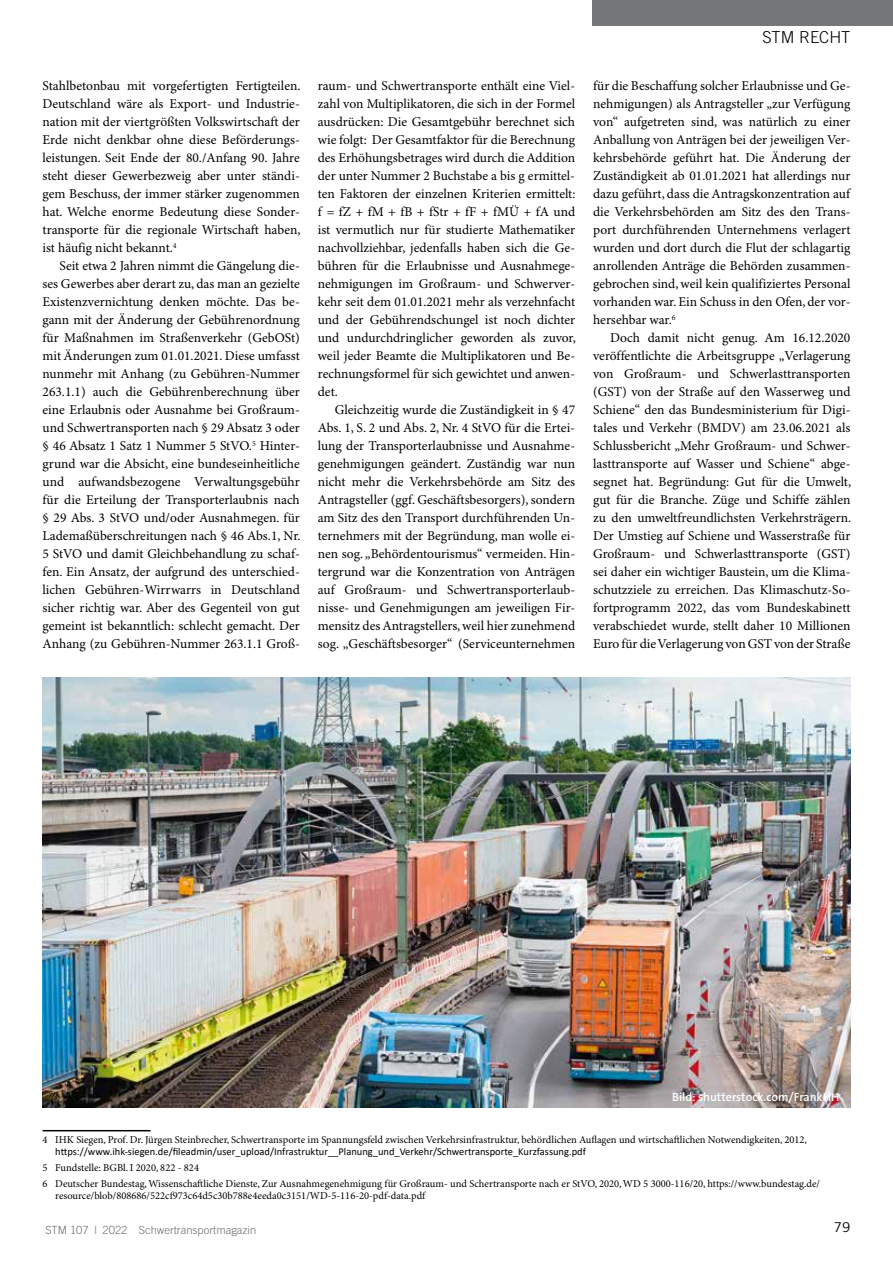
<style>
.page{position:relative;width:893px;height:1263px;background:#fff}
.page>*{position:absolute;margin:0;border:0;box-sizing:border-box;transform-origin:0 0}
.t1{font:300 16.5px "Trade Gothic";color:#000}
.t2{font:13.5px/18px "Minion Pro";color:#000;text-align:justify}
.t3{font:13.5px "Trade Gothic";color:#000}
.t4{font:600 12px "The Sans B6";color:#fff}
.t5{font:300 11.25px "Trade Gothic";color:#706f6f}
.t6{font:10.5px/16.2px "Minion Pro";color:#000}
.t7{font:10.5px "Calibri";color:#000}
</style>
<div class="page">
<div style="left:592px;top:0;width:301px;height:26px;background:#757878"></div>
<img style="left:43px;top:677px;width:807px;height:431px">
<hr style="left:43px;top:1130px;width:108px;height:1px;background:#000">
<p class="t2" style="left:43px;top:77px;width:260px">Stahlbetonbau mit vorgefertigten Fertigteilen.<br>Deutschland wäre als Export- und Industrie&shy;nation mit der viertgrößten Volkswirtschaft der Erde nicht denkbar ohne diese Beförderungs&shy;leistungen. Seit Ende der 80./Anfang 90. Jahre steht dieser Gewerbezweig aber unter ständi&shy;gem Beschuss, der immer stärker zugenommen hat. Welche enorme Bedeutung diese Sonder&shy;transporte für die regionale Wirtschaft haben, ist häufig nicht bekannt.<sup>4</sup></p>
<p class="t2" style="left:43px;top:257px;width:260px;text-indent:17px">Seit etwa 2 Jahren nimmt die Gängelung die&shy;ses Gewerbes aber derart zu, das man an gezielte Existenzvernichtung denken möchte. Das be&shy;gann mit der Änderung der Gebührenordnung für Maßnahmen im Straßenverkehr (GebOSt) mit Änderungen zum 01.01.2021. Diese umfasst nunmehr mit Anhang (zu Gebühren-Nummer 263.1.1) auch die Gebührenberechnung über eine Erlaubnis oder Ausnahme bei Großraum&shy;und Schwertransporten nach § 29 Absatz 3 oder § 46 Absatz 1 Satz 1 Nummer 5 StVO.<sup>5</sup> Hinter&shy;grund war die Absicht, eine bundeseinheitliche und aufwandsbezogene Verwaltungsgebühr für die Erteilung der Transporterlaubnis nach § 29 Abs. 3 StVO und/oder Ausnahmegen. für Lademaßüberschreitungen nach § 46 Abs.1, Nr.<br>5 StVO und damit Gleichbehandlung zu schaf&shy;fen. Ein Ansatz, der aufgrund des unterschied&shy;lichen Gebühren-Wirrwarrs in Deutschland sicher richtig war. Aber des Gegenteil von gut gemeint ist bekanntlich: schlecht gemacht. Der Anhang (zu Gebühren-Nummer 263.1.1 Groß-</p>
<p class="t2" style="left:318px;top:77px;width:259px">raum- und Schwertransporte enthält eine Viel&shy;zahl von Multiplikatoren, die sich in der Formel ausdrücken: Die Gesamtgebühr berechnet sich wie folgt: Der Gesamtfaktor für die Berechnung des Erhöhungsbetrages wird durch die Addition der unter Nummer 2 Buchstabe a bis g ermittel&shy;ten Faktoren der einzelnen Kriterien ermittelt: f = fZ + fM + fB + fStr + fF + fMÜ + fA und ist vermutlich nur für studierte Mathematiker nachvollziehbar, jedenfalls haben sich die Ge&shy;bühren für die Erlaubnisse und Ausnahmege&shy;nehmigungen im Großraum- und Schwerver&shy;kehr seit dem 01.01.2021 mehr als verzehnfacht und der Gebührendschungel ist noch dichter und undurchdringlicher geworden als zuvor, weil jeder Beamte die Multiplikatoren und Be&shy;rechnungsformel für sich gewichtet und anwen&shy;det.</p>
<p class="t2" style="left:318px;top:401px;width:259px;text-indent:17px">Gleichzeitig wurde die Zuständigkeit in § 47<br>Abs. 1, S. 2 und Abs. 2, Nr. 4 StVO für die Ertei&shy;lung der Transporterlaubnisse und Ausnahme&shy;genehmigungen geändert. Zuständig war nun nicht mehr die Verkehrsbehörde am Sitz des Antragsteller (ggf. Geschäftsbesorgers), sondern am Sitz des den Transport durchführenden Un&shy;ternehmers mit der Begründung, man wolle ei&shy;nen sog. „Behördentourismus“ vermeiden. Hin&shy;tergrund war die Konzentration von Anträgen auf Großraum- und Schwertransporterlaub&shy;nisse- und Genehmigungen am jeweiligen Fir&shy;mensitz des Antragstellers, weil hier zunehmend sog. „Geschäftsbesorger“ (Serviceunternehmen</p>
<p class="t1" style="left:762px;top:27px;width:90px">STM RECHT</p>
<p class="t2" style="left:593px;top:77px;width:259px">für die Beschaffung solcher Erlaubnisse und Ge&shy;nehmigungen) als Antragsteller „zur Verfügung von“ aufgetreten sind, was natürlich zu einer Anballung von Anträgen bei der jeweiligen Ver&shy;kehrsbehörde geführt hat. Die Änderung der Zuständigkeit ab 01.01.2021 hat allerdings nur dazu geführt, dass die Antragskonzentration auf die Verkehrsbehörden am Sitz des den Trans&shy;port durchführenden Unternehmens verlagert wurden und dort durch die Flut der schlagartig anrollenden Anträge die Behörden zusammen&shy;gebrochen sind, weil kein qualifiziertes Personal vorhanden war. Ein Schuss in den Ofen, der vor&shy;hersehbar war.<sup>6</sup></p>
<p class="t2" style="left:593px;top:329px;width:260px;text-indent:17px">Doch damit nicht genug. Am 16.12.2020 veröffentlichte die Arbeitsgruppe „Verlagerung von Großraum- und Schwerlasttransporten (GST) von der Straße auf den Wasserweg und Schiene“ den das Bundesministerium für Digi&shy;tales und Verkehr (BMDV) am 23.06.2021 als Schlussbericht „Mehr Großraum- und Schwer&shy;lasttransporte auf Wasser und Schiene“ abge&shy;segnet hat. Begründung: Gut für die Umwelt, gut für die Branche. Züge und Schiffe zählen zu den umweltfreundlichsten Verkehrsträgern.<br>Der Umstieg auf Schiene und Wasserstraße für Großraum- und Schwerlasttransporte (GST) sei daher ein wichtiger Baustein, um die Klima&shy;schutzziele zu erreichen. Das Klimaschutz-So&shy;fortprogramm 2022, das vom Bundeskabinett verabschiedet wurde, stellt daher 10 Millionen Euro für die Verlagerung von GST von der Straße</p>
<p class="t4" style="left:672px;top:1090px;width:169px">Bild: shutterstock.com/FrankHH</p>
<p class="t6" style="left:43px;top:1132px;width:766px">4 IHK Siegen, Prof. Dr. Jürgen Steinbrecher, Schwertransporte im Spannungsfeld zwischen Verkehrsinfrastruktur, behördlichen Auflagen und wirtschaftlichen Notwendigkeiten, 2012,</p>
<p class="t7" style="left:55px;top:1144px;width:532px">https://www.ihk-siegen.de/fileadmin/user_upload/Infrastruktur__Planung_und_Verkehr/Schwertransporte_Kurzfassung.pdf</p>
<p class="t6" style="left:43px;top:1160px;width:779px">5 Fundstelle: BGBl. I 2020, 822 - 824<br>6 Deutscher Bundestag, Wissenschaftliche Dienste, Zur Ausnahmegenehmigung für Großraum- und Schertransporte nach er StVO, 2020, WD 5 3000-116/20, https://www.bundestag.de/</p>
<p class="t6" style="left:55px;top:1188px;width:372px">resource/blob/808686/522cf973c64d5c30b788e4eeda0c3151/WD-5-116-20-pdf-data.pdf</p>
<p class="t5" style="left:45px;top:1223px;width:212px">STM 107 | 2022 Schwertransportmagazin</p>
<p class="t3" style="left:834px;top:1219px;width:18px">79</p>
</div>
